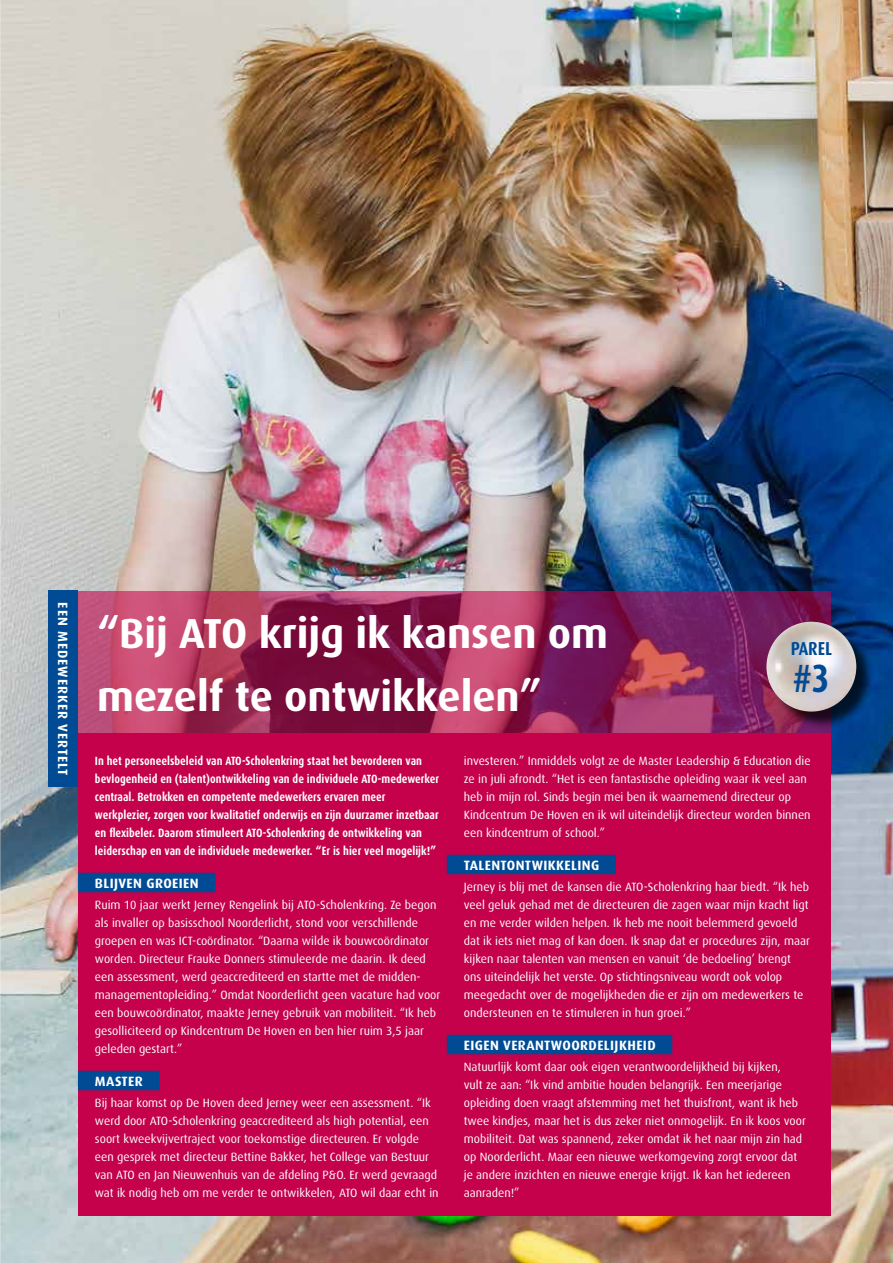
<style>
.page{position:relative;width:893px;height:1263px;background:#fff}
.page>*{position:absolute;margin:0;border:0;box-sizing:border-box;transform-origin:0 0}
.t1{font:700 42px/63px "Dax";color:#fff}
.t2{font:700 39.3px "Dax Condensed";color:#004b93}
.t3{font:700 18.75px "Dax Condensed";color:#004b93}
.t4{font:700 13.5px "Dax";letter-spacing:.03em;color:#fff}
.t5{font:700 13.5px "Dax";letter-spacing:.07em;color:#fff}
.t6{font:12px/18px "Dax";color:#fff}
.t7{font:700 12px/18px "Dax Condensed";color:#fff}
</style>
<div class="page">
<img style="left:0;top:0;width:893px;height:1263px">
<div style="left:78px;top:733px;width:753px;height:483px;background:#c4014a"></div>
<svg style="left:78px;top:590px;width:753px;height:143px;background:#962c5b"></svg>
<div style="left:78px;top:873px;width:137px;height:19px;background:#004b93"></div>
<div style="left:78px;top:1071px;width:81px;height:19px;background:#004b93"></div>
<div style="left:447px;top:855px;width:169px;height:19px;background:#004b93"></div>
<div style="left:447px;top:1035px;width:225px;height:19px;background:#004b93"></div>
<div style="left:49px;top:590px;width:29px;height:197px;background:#004b93"></div>
<div style="left:769px;top:624px;width:106px;height:106px;background:#000;opacity:.75"></div>
<img style="left:766px;top:622px;width:90px;height:89px;border-radius:45px">
<p class="t5" style="left:70px;top:602px;width:174px;rotate:90deg">EEN MEDEWERKER VERTELT</p>
<h1 class="t1" style="left:97px;top:602px;width:512px">“Bij ATO krijg ik kansen om mezelf te ontwikkelen”</h1>
<h3 class="t3" style="left:791px;top:638px;width:43px">PAREL</h3>
<h2 class="t2" style="left:793px;top:657px;width:37px">#3</h2>
<p class="t6" style="left:464px;top:751px;width:348px">investeren.” Inmiddels volgt ze de Master Leadership &amp; Education die ze in juli afrondt. “Het is een fantastische opleiding waar ik veel aan heb in mijn rol. Sinds begin mei ben ik waarnemend directeur op Kindcentrum De Hoven en ik wil uiteindelijk directeur worden binnen een kindcentrum of school.”</p>
<p class="t4" style="left:464px;top:857px;width:137px">TALENTONTWIKKELING</p>
<p class="t6" style="left:464px;top:877px;width:348px">Jerney is blij met de kansen die ATO-Scholenkring haar biedt. “Ik heb veel geluk gehad met de directeuren die zagen waar mijn kracht ligt en me verder wilden helpen. Ik heb me nooit belemmerd gevoeld dat ik iets niet mag of kan doen. Ik snap dat er procedures zijn, maar kijken naar talenten van mensen en vanuit ‘de bedoeling’ brengt ons uiteindelijk het verste. Op stichtingsniveau wordt ook volop meegedacht over de mogelijkheden die er zijn om medewerkers te ondersteunen en te stimuleren in hun groei.”</p>
<p class="t4" style="left:464px;top:1037px;width:193px">EIGEN VERANTWOORDELIJKHEID</p>
<p class="t6" style="left:464px;top:1057px;width:344px">Natuurlijk komt daar ook eigen verantwoordelijkheid bij kijken,<br>vult ze aan: “Ik vind ambitie houden belangrijk. Een meerjarige opleiding doen vraagt afstemming met het thuisfront, want ik heb twee kindjes, maar het is dus zeker niet onmogelijk. En ik koos voor mobiliteit. Dat was spannend, zeker omdat ik het naar mijn zin had op Noorderlicht. Maar een nieuwe werkomgeving zorgt ervoor dat je andere inzichten en nieuwe energie krijgt. Ik kan het iedereen aanraden!”</p>
<p class="t7" style="left:95px;top:751px;width:346px">In het personeelsbeleid van ATO-Scholenkring staat het bevorderen van bevlogenheid en (talent)ontwikkeling van de individuele ATO-medewerker centraal. Betrokken en competente medewerkers ervaren meer werkplezier, zorgen voor kwalitatief onderwijs en zijn duurzamer inzetbaar en flexibeler. Daarom stimuleert ATO-Scholenkring de ontwikkeling van leiderschap en van de individuele medewerker. “Er is hier veel mogelijk!”</p>
<p class="t4" style="left:95px;top:875px;width:105px">BLIJVEN GROEIEN</p>
<p class="t6" style="left:95px;top:895px;width:347px">Ruim 10 jaar werkt Jerney Rengelink bij ATO-Scholenkring. Ze begon als invaller op basisschool Noorderlicht, stond voor verschillende groepen en was ICT-coördinator. “Daarna wilde ik bouwcoördinator worden. Directeur Frauke Donners stimuleerde me daarin. Ik deed een assessment, werd geaccrediteerd en startte met de midden&shy;managementopleiding.” Omdat Noorderlicht geen vacature had voor een bouwcoördinator, maakte Jerney gebruik van mobiliteit. “Ik heb gesolliciteerd op Kindcentrum De Hoven en ben hier ruim 3,5 jaar geleden gestart.”</p>
<p class="t4" style="left:95px;top:1073px;width:49px">MASTER</p>
<p class="t6" style="left:95px;top:1093px;width:345px">Bij haar komst op De Hoven deed Jerney weer een assessment. “Ik werd door ATO-Scholenkring geaccrediteerd als high potential, een soort kweekvijvertraject voor toekomstige directeuren. Er volgde een gesprek met directeur Bettine Bakker, het College van Bestuur van ATO en Jan Nieuwenhuis van de afdeling P&amp;O. Er werd gevraagd wat ik nodig heb om me verder te ontwikkelen, ATO wil daar echt in</p>
</div>
